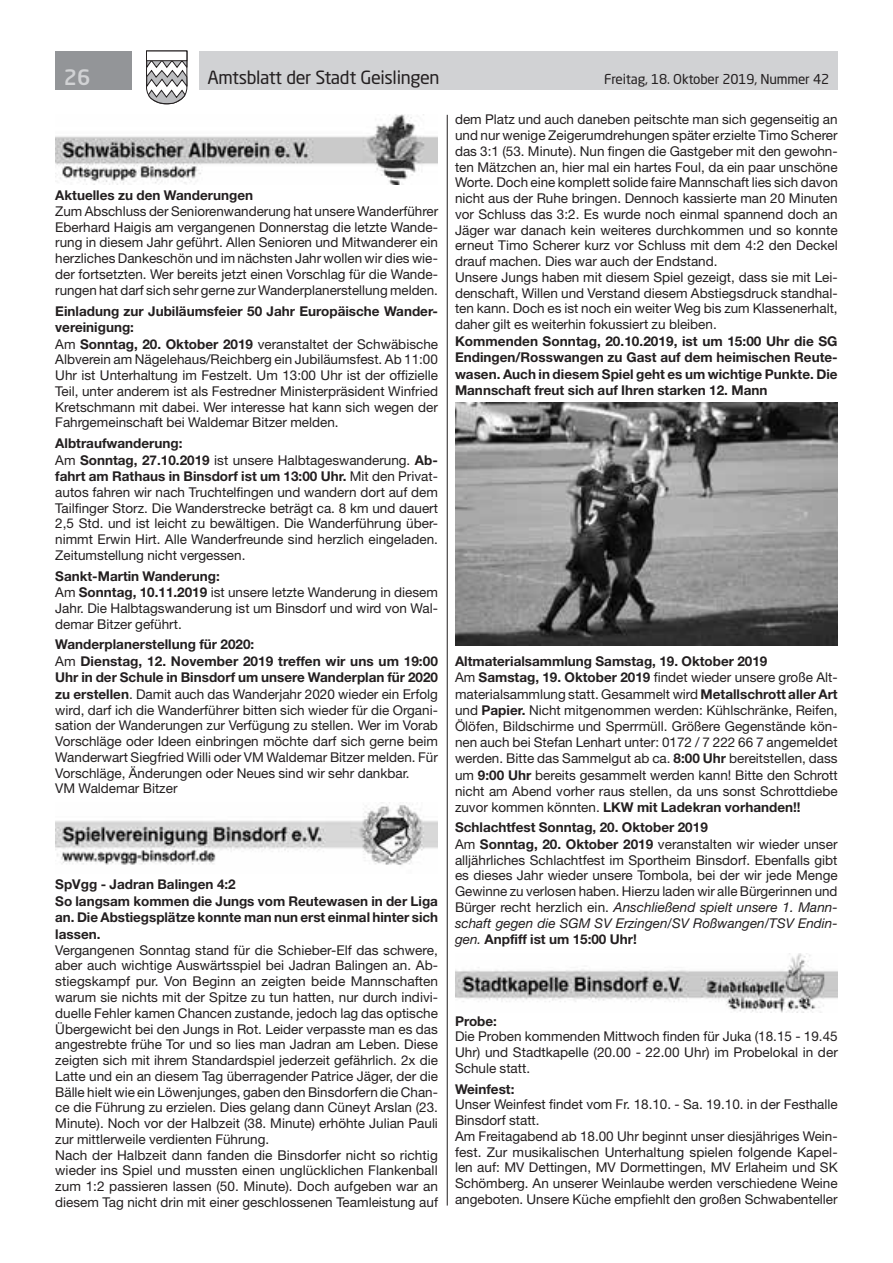
<style>
.page{position:relative;width:893px;height:1263px;background:#fff}
.page>*{position:absolute;margin:0;border:0;box-sizing:border-box;transform-origin:0 0}
.t1{font:500 21px "Neo Sans Std";color:#d1d2d4}
.t2{font:18px "Neo Sans Std";letter-spacing:-.02em;color:#231f20}
.t3{font:13.5px/15.8px "Helvetica Neue LT Std";color:#231f20}
.t4{font:700 13.5px/16.5px "Helvetica Neue LT Std";color:#231f20}
.t5{font:13.5px "Neo Sans Std";letter-spacing:-.015em;color:#231f20}
.s1{font-weight:700}
.s2{font-style:italic}
</style>
<div class="page">
<div style="left:199px;top:51px;width:639px;height:38px;background:#d1d2d4"></div>
<div style="left:55px;top:51px;width:77px;height:38px;background:#939598"></div>
<svg style="left:146px;top:50px;width:42px;height:55px"></svg>
<div style="left:146px;top:51px;width:41px;height:10px;background:#fff;border:1px solid #231f20"></div>
<hr style="left:447px;top:115px;width:1px;height:1090px;background:#231f20">
<img style="left:55px;top:115px;width:383px;height:69px">
<img style="left:55px;top:804px;width:383px;height:61px">
<img style="left:455px;top:403px;width:383px;height:243px">
<img style="left:455px;top:954px;width:383px;height:59px">
<h1 class="t1" style="left:64px;top:64px;width:28px">26</h1>
<h2 class="t2" style="left:207px;top:66px;width:234px">Amtsblatt der Stadt Geislingen</h2>
<p class="t5" style="left:604px;top:71px;width:226px">Freitag, 18. Oktober 2019, Nummer 42</p>
<p class="t4" style="left:55px;top:187px;width:199px">Aktuelles zu den Wanderungen</p>
<p class="t3" style="left:55px;top:203px;width:384px;text-align:justify">Zum Abschluss der Seniorenwanderung hat unsere Wanderführer Eberhard Haigis am vergangenen Donnerstag die letzte Wande&shy;rung in diesem Jahr geführt. Allen Senioren und Mitwanderer ein herzliches Dankeschön und im nächsten Jahr wollen wir dies wie&shy;der fortsetzten. Wer bereits jetzt einen Vorschlag für die Wande&shy;rungen hat darf sich sehr gerne zur Wanderplanerstellung melden.</p>
<p class="t3" style="left:55px;top:303px;width:384px"><span class="s1">Einladung zur Jubiläumsfeier 50 Jahr Europäische Wander&shy;vereinigung:<br></span>Am <span class="s1">Sonntag, 20. Oktober 2019</span> veranstaltet der Schwäbische Albverein am Nägelehaus/Reichberg ein Jubiläumsfest. Ab 11:00<br>Uhr ist Unterhaltung im Festzelt. Um 13:00 Uhr ist der offizielle Teil, unter anderem ist als Festredner Ministerpräsident Winfried Kretschmann mit dabei. Wer interesse hat kann sich wegen der Fahrgemeinschaft bei Waldemar Bitzer melden.</p>
<p class="t3" style="left:55px;top:435px;width:384px"><span class="s1">Albtraufwanderung:<br></span>Am <span class="s1">Sonntag, 27.10.2019</span> ist unsere Halbtageswanderung. <span class="s1">Ab&shy;fahrt am Rathaus in Binsdorf ist um 13:00 Uhr.</span> Mit den Privat&shy;autos fahren wir nach Truchtelfingen und wandern dort auf dem Tailfinger Storz. Die Wanderstrecke beträgt ca. 8 km und dauert 2,5 Std. und ist leicht zu bewältigen. Die Wanderführung über&shy;nimmt Erwin Hirt. Alle Wanderfreunde sind herzlich eingeladen.<br>Zeitumstellung nicht vergessen.</p>
<p class="t3" style="left:55px;top:567px;width:384px"><span class="s1">Sankt-Martin Wanderung:<br></span>Am <span class="s1">Sonntag, 10.11.2019</span> ist unsere letzte Wanderung in diesem Jahr. Die Halbtagswanderung ist um Binsdorf und wird von Wal&shy;demar Bitzer geführt.</p>
<p class="t3" style="left:55px;top:636px;width:384px"><span class="s1">Wanderplanerstellung für 2020:<br></span>Am <span class="s1">Dienstag, 12. November 2019 treffen wir uns um 19:00<br>Uhr in der Schule in Binsdorf um unsere Wanderplan für 2020 zu erstellen</span>. Damit auch das Wanderjahr 2020 wieder ein Erfolg wird, darf ich die Wanderführer bitten sich wieder für die Organi&shy;sation der Wanderungen zur Verfügung zu stellen. Wer im Vorab Vorschläge oder Ideen einbringen möchte darf sich gerne beim Wanderwart Siegfried Willi oder VM Waldemar Bitzer melden. Für Vorschläge, Änderungen oder Neues sind wir sehr dankbar.<br>VM Waldemar Bitzer</p>
<p class="t4" style="left:55px;top:876px;width:384px">SpVgg - Jadran Balingen 4:2<br>So langsam kommen die Jungs vom Reutewasen in der Liga an. Die Abstiegsplätze konnte man nun erst einmal hinter sich lassen.</p>
<p class="t3" style="left:55px;top:942px;width:384px">Vergangenen Sonntag stand für die Schieber-Elf das schwere, aber auch wichtige Auswärtsspiel bei Jadran Balingen an. Ab&shy;stiegskampf pur. Von Beginn an zeigten beide Mannschaften warum sie nichts mit der Spitze zu tun hatten, nur durch indivi&shy;duelle Fehler kamen Chancen zustande, jedoch lag das optische Übergewicht bei den Jungs in Rot. Leider verpasste man es das angestrebte frühe Tor und so lies man Jadran am Leben. Diese zeigten sich mit ihrem Standardspiel jederzeit gefährlich. 2x die Latte und ein an diesem Tag überragender Patrice Jäger, der die Bälle hielt wie ein Löwenjunges, gaben den Binsdorfern die Chan&shy;ce die Führung zu erzielen. Dies gelang dann Cüneyt Arslan (23.<br>Minute). Noch vor der Halbzeit (38. Minute) erhöhte Julian Pauli zur mittlerweile verdienten Führung.<br>Nach der Halbzeit dann fanden die Binsdorfer nicht so richtig wieder ins Spiel und mussten einen unglücklichen Flankenball zum 1:2 passieren lassen (50. Minute). Doch aufgeben war an diesem Tag nicht drin mit einer geschlossenen Teamleistung auf</p>
<p class="t3" style="left:455px;top:112px;width:384px">dem Platz und auch daneben peitschte man sich gegenseitig an und nur wenige Zeigerumdrehungen später erzielte Timo Scherer das 3:1 (53. Minute). Nun fingen die Gastgeber mit den gewohn&shy;ten Mätzchen an, hier mal ein hartes Foul, da ein paar unschöne Worte. Doch eine komplett solide faire Mannschaft lies sich davon nicht aus der Ruhe bringen. Dennoch kassierte man 20 Minuten vor Schluss das 3:2. Es wurde noch einmal spannend doch an Jäger war danach kein weiteres durchkommen und so konnte erneut Timo Scherer kurz vor Schluss mit dem 4:2 den Deckel drauf machen. Dies war auch der Endstand.<br>Unsere Jungs haben mit diesem Spiel gezeigt, dass sie mit Lei&shy;denschaft, Willen und Verstand diesem Abstiegsdruck standhal&shy;ten kann. Doch es ist noch ein weiter Weg bis zum Klassenerhalt, daher gilt es weiterhin fokussiert zu bleiben.</p>
<p class="t4" style="left:455px;top:332px;width:384px;text-align:justify">Kommenden Sonntag, 20.10.2019, ist um 15:00 Uhr die SG Endingen/Rosswangen zu Gast auf dem heimischen Reute&shy;wasen. Auch in diesem Spiel geht es um wichtige Punkte. Die Mannschaft freut sich auf Ihren starken 12. Mann</p>
<p class="t3" style="left:455px;top:653px;width:384px;line-height:16.2px"><span class="s1">Altmaterialsammlung Samstag, 19. Oktober 2019<br></span>Am <span class="s1">Samstag, 19. Oktober 2019</span> findet wieder unsere große Alt&shy;materialsammlung statt. Gesammelt wird <span class="s1">Metallschrott aller Art </span>und <span class="s1">Papier.</span> Nicht mitgenommen werden: Kühlschränke, Reifen, Ölöfen, Bildschirme und Sperrmüll. Größere Gegenstände kön&shy;nen auch bei Stefan Lenhart unter: 0172 / 7 222 66 7 angemeldet werden. Bitte das Sammelgut ab ca. <span class="s1">8:00 Uhr</span> bereitstellen, dass um <span class="s1">9:00 Uhr</span> bereits gesammelt werden kann! Bitte den Schrott nicht am Abend vorher raus stellen, da uns sonst Schrottdiebe zuvor kommen könnten. <span class="s1">LKW mit Ladekran vorhanden!!</span></p>
<p class="t3" style="left:455px;top:819px;width:384px"><span class="s1">Schlachtfest Sonntag, 20. Oktober 2019<br></span>Am <span class="s1">Sonntag, 20. Oktober 2019</span> veranstalten wir wieder unser alljährliches Schlachtfest im Sportheim Binsdorf. Ebenfalls gibt es dieses Jahr wieder unsere Tombola, bei der wir jede Menge Gewinne zu verlosen haben. Hierzu laden wir alle Bürgerinnen und Bürger recht herzlich ein. <span class="s2">Anschließend spielt unsere 1. Mann&shy;schaft gegen die SGM SV Erzingen/SV Roßwangen/TSV Endin&shy;gen.</span> <span class="s1">Anpfiff ist um 15:00 Uhr!</span></p>
<p class="t4" style="left:455px;top:1012px;width:44px">Probe:</p>
<p class="t3" style="left:455px;top:1028px;width:384px;text-align:justify">Die Proben kommenden Mittwoch finden für Juka (18.15 - 19.45<br>Uhr) und Stadtkapelle (20.00 - 22.00 Uhr) im Probelokal in der Schule statt.</p>
<p class="t4" style="left:455px;top:1080px;width:61px">Weinfest:</p>
<p class="t3" style="left:455px;top:1096px;width:384px">Unser Weinfest findet vom Fr. 18.10. - Sa. 19.10. in der Festhalle Binsdorf statt.<br>Am Freitagabend ab 18.00 Uhr beginnt unser diesjähriges Wein&shy;fest. Zur musikalischen Unterhaltung spielen folgende Kapel&shy;len auf: MV Dettingen, MV Dormettingen, MV Erlaheim und SK Schömberg. An unserer Weinlaube werden verschiedene Weine angeboten. Unsere Küche empfiehlt den großen Schwabenteller</p>
</div>
